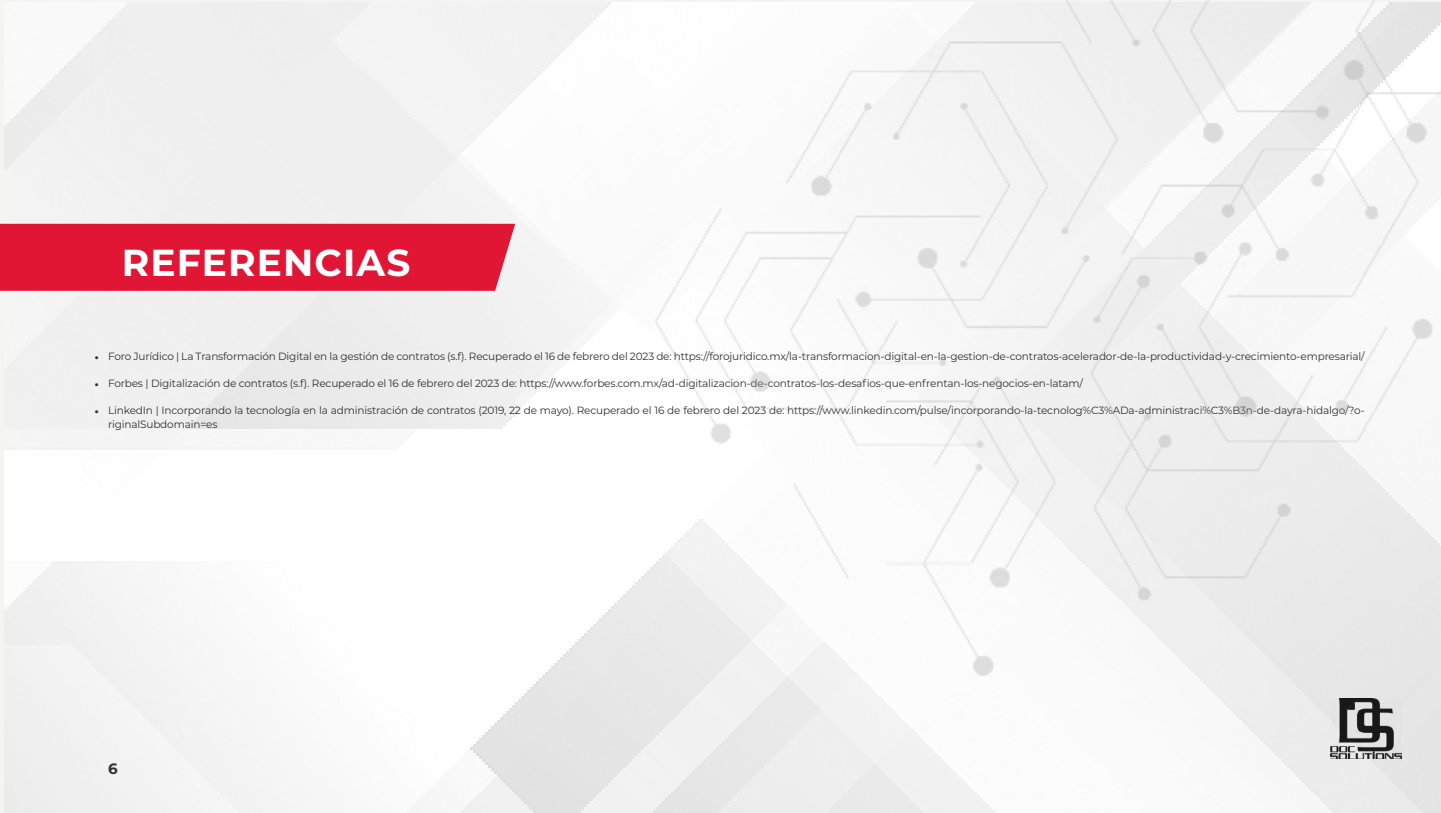
<style>
.page{position:relative;width:1441px;height:813px;background:#fff}
.page>*{position:absolute;margin:0;border:0;box-sizing:border-box;transform-origin:0 0}
.t1{font:700 37.5px "Montserrat";letter-spacing:.03em;color:#fff}
.t2{font:700 15px "Montserrat";color:#313131}
.t3{font:900 11.25px "Montserrat";color:#303030}
.t4{font:10.5px/13.5px "Montserrat";letter-spacing:-.015em;color:#303030}
</style>
<div class="page">
<img style="left:5px;top:2px;width:1435px;height:810px">
<div style="left:0;top:224px;width:515px;height:67px;background:#e11635"></div>
<img style="left:654px;top:0;width:786px;height:675px">
<img style="left:1330px;top:698px;width:71px;height:60px">
<h1 class="t1" style="left:122px;top:236px;width:290px">REFERENCIAS</h1>
<p class="t3" style="left:95px;top:348px;width:5px">·</p>
<p class="t3" style="left:95px;top:375px;width:5px">·</p>
<p class="t3" style="left:95px;top:402px;width:5px">·</p>
<p class="t4" style="left:108px;top:349px;width:1257px">Foro Jurídico | La Transformación Digital en la gestión de contratos (s.f). Recuperado el 16 de febrero del 2023 de: https://forojuridico.mx/la-transformacion-digital-en-la-gestion-de-contratos-acelerador-de-la-productividad-y-crecimiento-empresarial/</p>
<p class="t4" style="left:108px;top:376px;width:976px">Forbes | Digitalización de contratos (s.f). Recuperado el 16 de febrero del 2023 de: https://www.forbes.com.mx/ad-digitalizacion-de-contratos-los-desafios-que-enfrentan-los-negocios-en-latam/</p>
<p class="t4" style="left:108px;top:403px;width:1257px">LinkedIn | Incorporando la tecnología en la administración de contratos (2019, 22 de mayo). Recuperado el 16 de febrero del 2023 de: https://www.linkedin.com/pulse/incorporando-la-tecnolog%C3%ADa-administraci%C3%B3n-de-dayra-hidalgo/?o&shy;riginalSubdomain=es</p>
<h2 class="t2" style="left:108px;top:757px;width:11px">6</h2>
</div>
